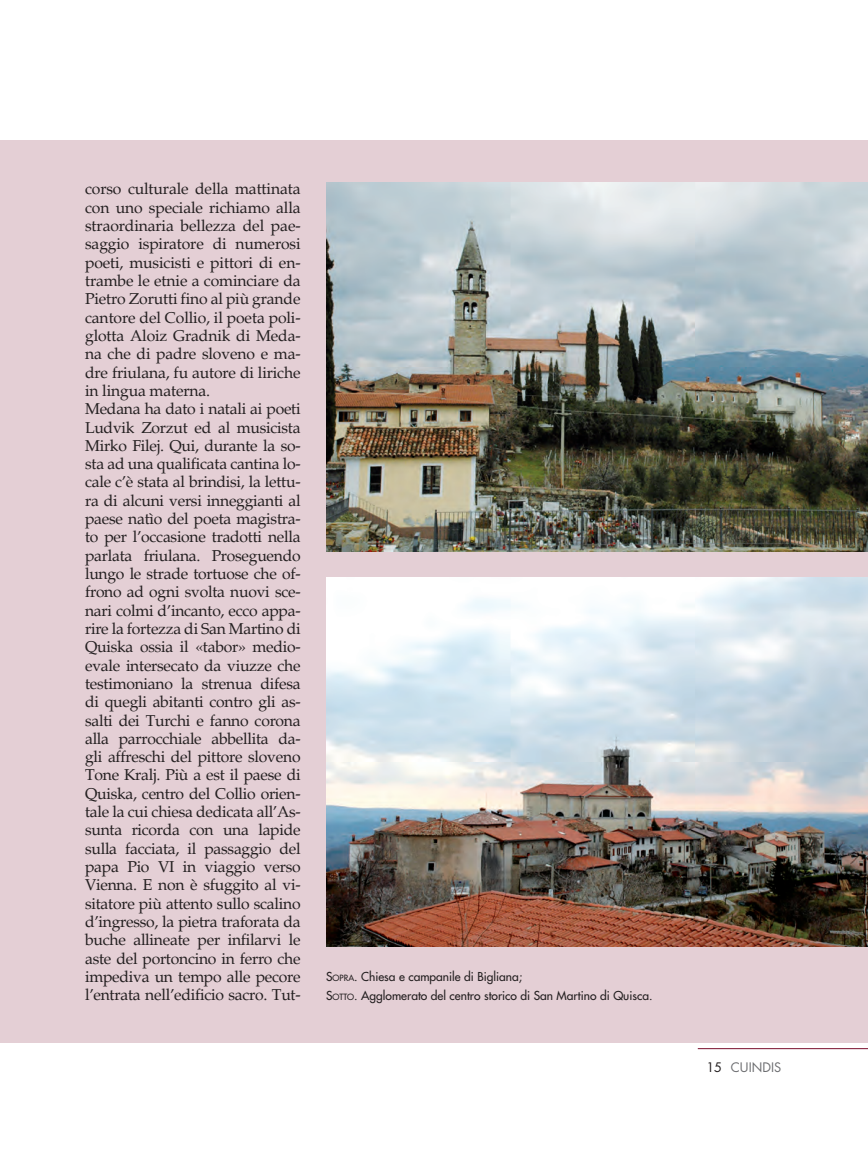
<style>
.page{position:relative;width:868px;height:1149px;background:#fff}
.page>*{position:absolute;margin:0;border:0;box-sizing:border-box;transform-origin:0 0}
.t1{font:15.75px/18.3px "Palatino";letter-spacing:-.02em;color:#231f20}
.t2{font:12.75px "Futura";color:#6c6d70}
.t3{font:12px/18.6px "Futura";color:#231f20}
.s1{font-style:inherit}
.s2{font-size:8.4px}
.s3{color:#231f20}
</style>
<div class="page">
<hr style="left:697px;top:1047px;width:170px;height:1px;background:#790d2c">
<div style="left:0;top:140px;width:867px;height:902px;background:#e4cfd5"></div>
<img style="left:326px;top:183px;width:541px;height:368px">
<img style="left:326px;top:577px;width:541px;height:368px">
<p class="t1" style="left:85px;top:180px;width:217px">corso culturale della mattinata con uno speciale richiamo alla straordinaria bellezza del pae&shy;saggio ispiratore di numerosi poeti, musicisti e pittori di en&shy;trambe le etnie a cominciare da<br>Pietro Zorutti fino al più grande cantore del Collio, il poeta poli&shy;glotta Aloiz Gradnik di Meda&shy;na che di padre sloveno e ma&shy;dre friulana, fu autore di liriche in lingua materna.<br>Medana ha dato i natali ai poeti<br>Ludvik Zorzut ed al musicista<br>Mirko Filej. Qui, durante la so&shy;sta ad una qualificata cantina lo&shy;cale c’è stata al brindisi, la lettu&shy;ra di alcuni versi inneggianti al paese natìo del poeta magistra&shy;to per l’occasione tradotti nella parlata friulana. Proseguendo lungo le strade tortuose che of&shy;frono ad ogni svolta nuovi sce&shy;nari colmi d’incanto, ecco appa&shy;rire la fortezza di San Martino di<br>Quiska ossia il «tabor» medio&shy;evale intersecato da viuzze che testimoniano la strenua difesa di quegli abitanti contro gli as&shy;salti dei Turchi e fanno corona alla parrocchiale abbellita da&shy;gli affreschi del pittore sloveno<br>Tone Kralj. Più a est il paese di<br>Quiska, centro del Collio orien&shy;tale la cui chiesa dedicata all’As&shy;sunta ricorda con una lapide sulla facciata, il passaggio del papa Pio VI in viaggio verso<br>Vienna. E non è sfuggito al vi&shy;sitatore più attento sullo scalino d’ingresso, la pietra traforata da buche allineate per infilarvi le aste del portoncino in ferro che impediva un tempo alle pecore l’entrata nell’edificio sacro. Tut-</p>
<p class="t3" style="left:326px;top:967px;width:328px"><span class="s1">S</span><span class="s2">OPRA</span><span class="s1">.</span> Chiesa e campanile di Bigliana;<br><span class="s1">S</span><span class="s2">OTTO</span><span class="s1">.</span> Agglomerato del centro storico di San Martino di Quisca.</p>
<p class="t2" style="left:706px;top:1058px;width:76px"><span class="s3">15</span> CUINDIS</p>
</div>
